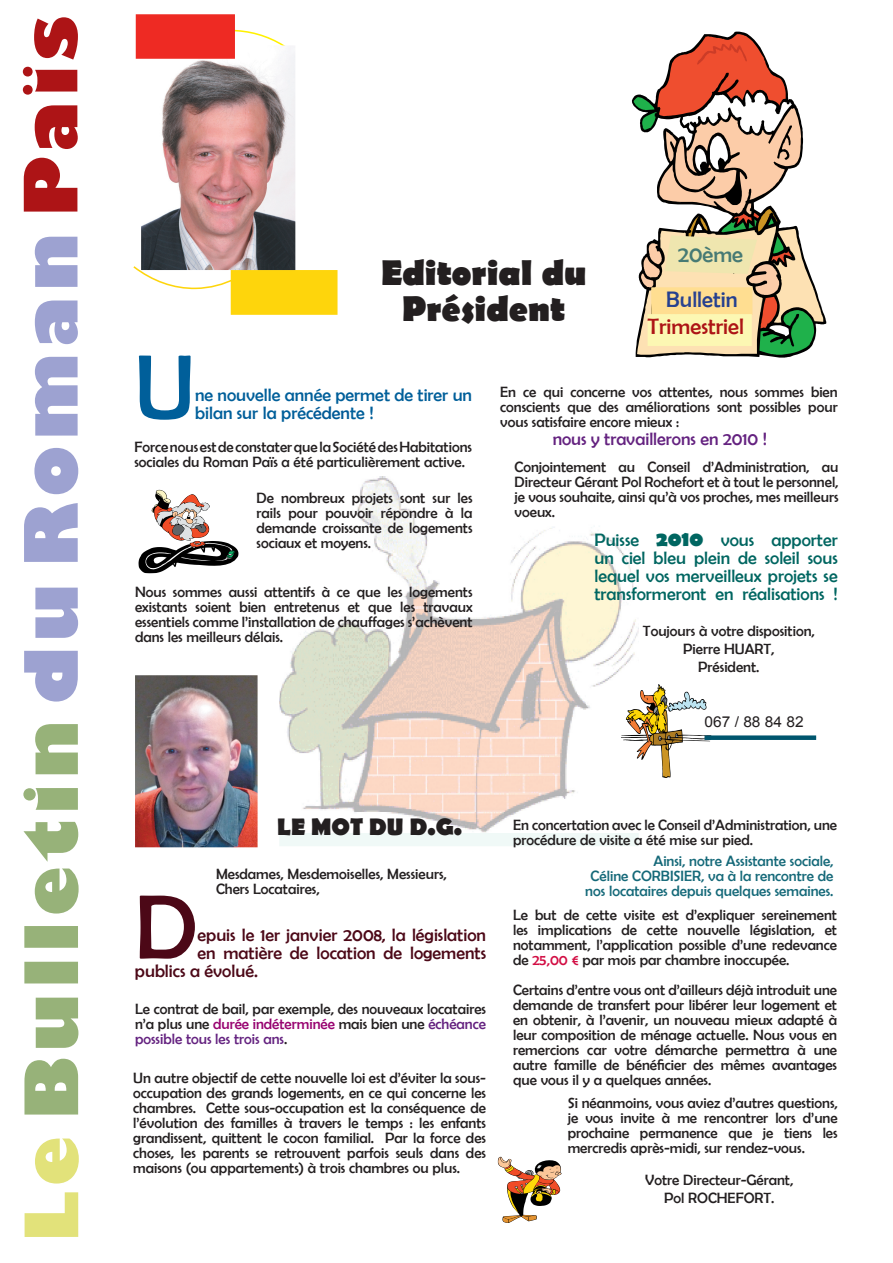
<style>
.page{position:relative;width:893px;height:1263px;background:#fff}
.page>*{position:absolute;margin:0;border:0;box-sizing:border-box;transform-origin:0 0}
.t1{font:92.1px "Berlin Sans FB";color:#005f9a}
.t2{font:92.1px "Berlin Sans FB";color:#4c0817}
.t3{font:800 72px "Gill Sans";letter-spacing:.08em;color:#97b279}
.t4{font:700 36px/36px "Berlin Sans FB";color:#231f20;text-align:center}
.t5{font:700 24px "Berlin Sans FB";color:#231f20}
.t6{font:22.5px/45.9px "Berlin Sans FB";color:#477a74;text-align:center}
.t7{font:22.5px "Berlin Sans FB";color:#ad1416}
.t8{font:18px/18px "Berlin Sans FB";color:#006661;text-align:justify}
.t9{font:18px "Berlin Sans FB";color:#4c0817}
.t10{font:18px/18px "Berlin Sans FB";color:#005f9a}
.t11{font:18px "Berlin Sans FB";color:#642280}
.t12{font:15px/15px "Berlin Sans FB";color:#231f20;text-align:justify}
.t13{font:15px/15px "Berlin Sans FB";color:#156979;text-align:right}
.t14{font:15px "Arial";color:#231f20}
.s1{color:#e2e27a}
.s2{color:#9da2d1}
.s3{color:#ad1416}
.s4{color:#25408f}
.s5{color:#294290}
.s6{color:#005e9a}
.s7{color:#005996}
.s8{font-weight:700;font-size:21px}
.s9{color:#980370}
.s10{color:#960370}
.s11{color:#642280}
.s12{color:#d20d43}
</style>
<div class="page">
<svg style="left:279px;top:832px;width:360px;height:14px;fill:#f0f9f7"></svg>
<img style="left:279px;top:477px;width:360px;height:355px">
<svg style="left:133px;top:266px;width:98px;height:25px"></svg>
<svg style="left:235px;top:29px;width:49px;height:16px"></svg>
<div style="left:231px;top:270px;width:107px;height:45px;background:#fed50c"></div>
<img style="left:140px;top:45px;width:156px;height:225px">
<div style="left:136px;top:14px;width:99px;height:45px;background:#ee2a23"></div>
<svg style="left:621px;top:684px;width:89px;height:94px"></svg>
<div style="left:704px;top:735px;width:112px;height:5px;background:#00566e"></div>
<svg style="left:138px;top:490px;width:100px;height:83px"></svg>
<img style="left:135px;top:675px;width:123px;height:172px">
<svg style="left:498px;top:1157px;width:63px;height:66px"></svg>
<svg style="left:632px;top:32px;width:194px;height:326px"></svg>
<svg style="left:634px;top:34px;width:189px;height:321px"></svg>
<div style="left:651px;top:287px;width:101px;height:28px;background:#ffde91"></div>
<div style="left:648px;top:314px;width:104px;height:32px;background:#fcf7b3"></div>
<h2 class="t3" style="left:6px;top:1242px;width:1228px;rotate:-90deg"><span class="s1">Le</span> Bulletin <span class="s2">du Roman</span> <span class="s3">Païs</span></h2>
<h3 class="t4" style="left:381px;top:256px;width:207px">Editorial du<br>Président</h3>
<h3 class="t6" style="left:666px;top:231px;width:78px">20ème<br><span class="s4">B</span><span class="s5">ull</span><span class="s4">etin</span></h3>
<h3 class="t7" style="left:648px;top:314px;width:98px">Trimestriel</h3>
<h1 class="t1" style="left:134px;top:336px;width:62px">U</h1>
<p class="t10" style="left:195px;top:385px;width:278px">ne nouvelle année permet de tirer un bilan <span class="s6">sur l</span>a préc<span class="s7">éden</span>te !</p>
<p class="t12" style="left:134px;top:439px;width:339px">Force nous est de constater que la Société des Habitations sociales du Roman Païs a été particulièrement active.</p>
<p class="t12" style="left:257px;top:490px;width:218px">De nombreux projets sont sur les rails pour pouvoir répondre à la demande croissante de logements sociaux et moyens.</p>
<p class="t12" style="left:135px;top:584px;width:339px">Nous sommes aussi attentifs à ce que les logements existants soient bien entretenus et que les travaux essentiels comme l’installation de chauffages s’achèvent dans les meilleurs délais.</p>
<p class="t12" style="left:500px;top:384px;width:339px">En ce qui concerne vos attentes, nous sommes bien conscients que des améliorations sont possibles pour vous satisfaire encore mieux :</p>
<p class="t11" style="left:553px;top:429px;width:216px">nous y travaillerons en 2010 !</p>
<p class="t12" style="left:514px;top:459px;width:325px">Conjointement au Conseil d’Administration, au Directeur Gérant Pol Rochefort et à tout le personnel, je vous souhaite, ainsi qu’à vos proches, mes meilleurs voeux.</p>
<p class="t8" style="left:594px;top:531px;width:245px">Puisse <span class="s8">2010</span> vous apporter un ciel bleu plein de soleil sous lequel vos merveilleux projets se transformeront en réalisations !</p>
<p class="t12" style="left:643px;top:622px;width:173px;line-height:18px;text-align:center">Toujours à votre disposition,<br>Pierre HUART,<br>Président.</p>
<p class="t14" style="left:704px;top:712px;width:101px">067 / 88 84 82</p>
<h3 class="t5" style="left:277px;top:813px;width:186px">LE MOT DU D.G.</h3>
<p class="t12" style="left:216px;top:866px;width:232px">Mesdames, Mesdemoiselles, Messieurs,<br>Chers Locataires,</p>
<h1 class="t2" style="left:135px;top:876px;width:64px">D</h1>
<p class="t9" style="left:198px;top:924px;width:290px">epuis le 1er janvier 2008, la législation</p>
<p class="t9" style="left:198px;top:942px;width:290px">en matière de location de logements</p>
<p class="t9" style="left:135px;top:960px;width:124px">publics a évolué.</p>
<p class="t12" style="left:135px;top:1001px;width:353px">Le contrat de bail, par exemple, des nouveaux locataires n’a plus une <span class="s9">durée</span> <span class="s10">indét</span><span class="s9">erminée</span> mais bien une <span class="s11">échéance possible tous les trois ans</span>.</p>
<p class="t12" style="left:133px;top:1070px;width:354px">Un autre objectif de cette nouvelle loi est d’éviter la sous&shy;occupation des grands logements, en ce qui concerne les chambres. Cette sous-occupation est la conséquence de l’évolution des familles à travers le temps : les enfants grandissent, quittent le cocon familial. Par la force des choses, les parents se retrouvent parfois seuls dans des maisons (ou appartements) à trois chambres ou plus.</p>
<p class="t12" style="left:513px;top:817px;width:326px">En concertation avec le Conseil d’Administration, une procédure de visite a été mise sur pied.</p>
<p class="t13" style="left:585px;top:853px;width:250px">Ainsi, notre Assistante sociale,<br>Céline CORBISIER, va à la rencontre de nos locataires depuis quelques semaines.</p>
<p class="t12" style="left:513px;top:907px;width:325px">Le but de cette visite est d’expliquer sereinement les implications de cette nouvelle législation, et notamment, l’application possible d’une redevance de <span class="s12">25,00 €</span> par mois par chambre inoccupée.</p>
<p class="t12" style="left:513px;top:982px;width:326px">Certains d’entre vous ont d’ailleurs déjà introduit une demande de transfert pour libérer leur logement et en obtenir, à l’avenir, un nouveau mieux adapté à leur composition de ménage actuelle. Nous vous en remercions car votre démarche permettra à une autre famille de bénéficier des mêmes avantages que vous il y a quelques années.</p>
<p class="t12" style="left:568px;top:1096px;width:271px">Si néanmoins, vous aviez d’autres questions, je vous invite à me rencontrer lors d’une prochaine permanence que je tiens les mercredis après-midi, sur rendez-vous.</p>
<p class="t12" style="left:645px;top:1170px;width:150px;line-height:18px;text-align:center">Votre Directeur-Gérant,<br>Pol ROCHEFORT.</p>
</div>
